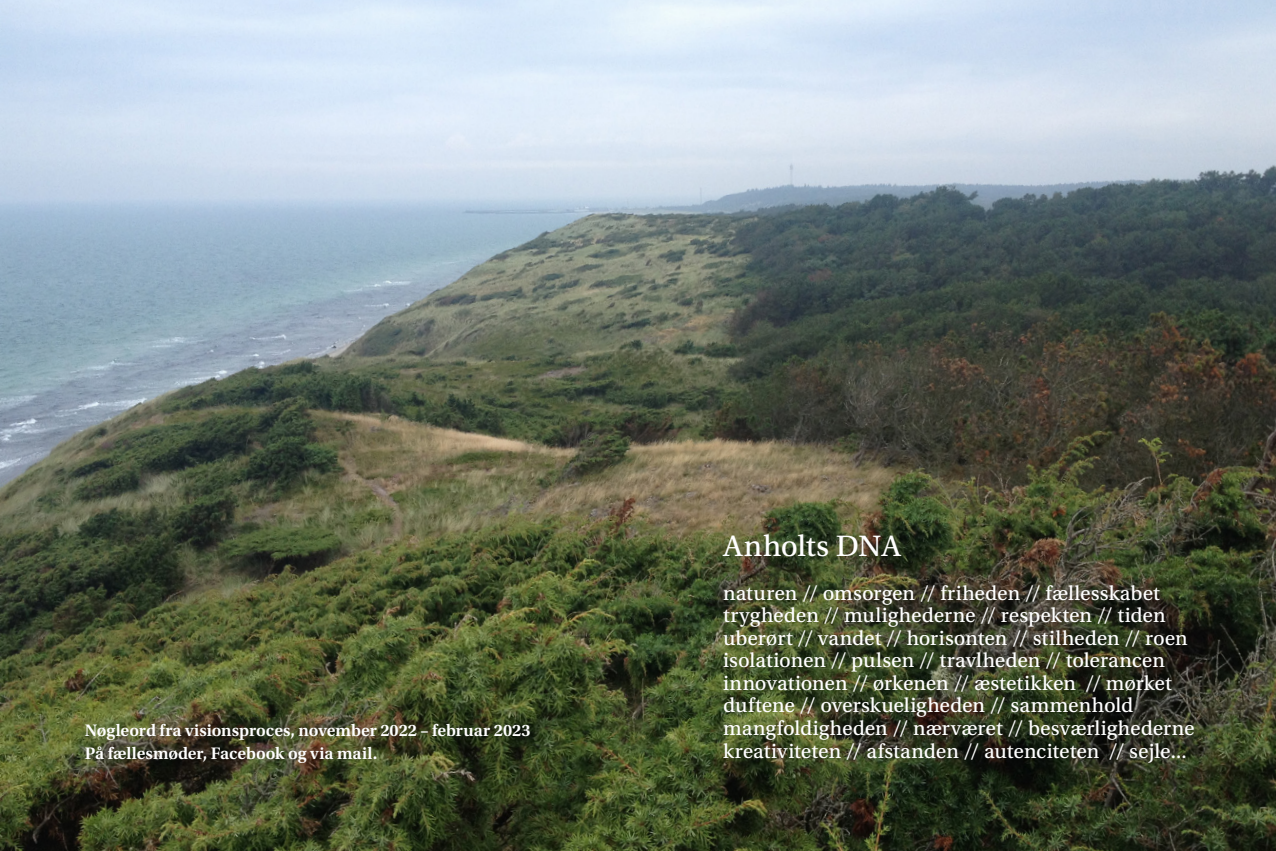
<style>
.page{position:relative;width:1276px;height:851px;background:#fff}
.page>*{position:absolute;margin:0;border:0;box-sizing:border-box;transform-origin:0 0}
.t1{font:31.25px "Utopia Std Capt";letter-spacing:-.01em;color:#fff}
.t2{font:21.25px/22.6px "Utopia Std Capt";color:#fff}
.t3{font:600 17.5px/22.5px "Utopia Std";color:#fff}
</style>
<div class="page">
<img style="left:0;top:0;width:1276px;height:850px">
<p class="t3" style="left:85px;top:719px;width:447px">Nøgleord fra visionsproces, november 2022 – februar 2023<br>På fællesmøder, Facebook og via mail.</p>
<h1 class="t1" style="left:723px;top:528px;width:180px">Anholts DNA</h1>
<p class="t2" style="left:723px;top:582px;width:473px">naturen // omsorgen // friheden // fællesskabet trygheden // mulighederne // respekten // tiden uberørt // vandet // horisonten // stilheden // roen isolationen // pulsen // travlheden // tolerancen innovationen // ørkenen // æstetikken // mørket duftene // overskueligheden // sammenhold mangfoldigheden // nærværet // besværlighederne kreativiteten // afstanden // autenciteten // sejle...</p>
</div>
